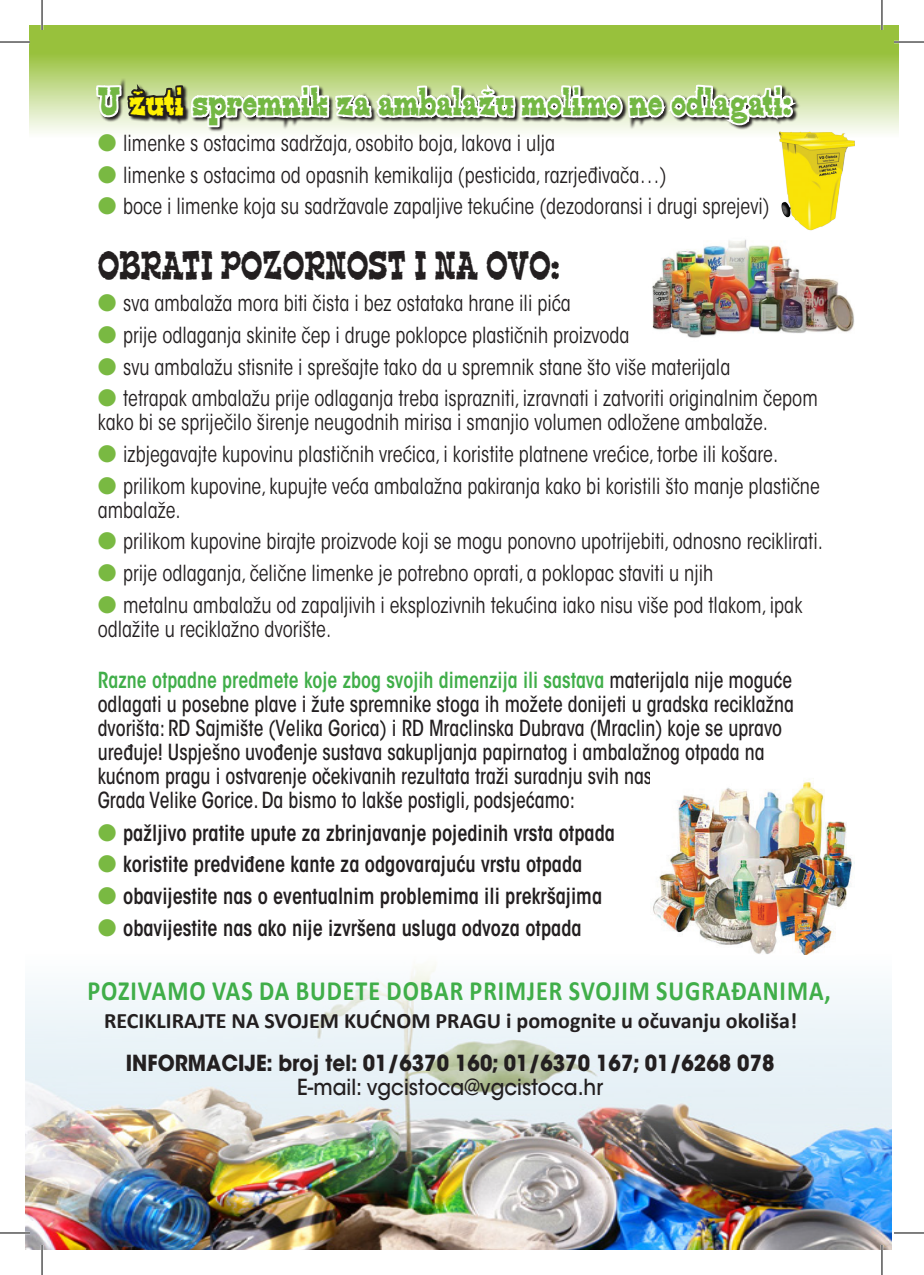
<style>
.page{position:relative;width:924px;height:1275px;background:#fff}
.page>*{position:absolute;margin:0;border:0;box-sizing:border-box;transform-origin:0 0}
.t1{font:38px "Edmunds Distressed";color:#73b743;scale:.94 1}
.t2{font:38px "Edmunds Distressed";color:#231f20;scale:.94 1}
.t3{font:700 28px "Calibri";letter-spacing:.04em;color:#40ae49;scale:.86 1}
.t4{font:condensed 22px/24px "ITC Avant Garde Std";color:#231f20;scale:.93 1}
.t5{font:500 condensed 22px/24px "ITC Avant Garde Std";color:#231f20;scale:.91 1}
.t6{font:600 condensed 22px "ITC Avant Garde Std";color:#231f20;scale:.93 1}
.t7{font:700 22px "Calibri";color:#231f20}
.t8{font:700 22px "ITC Avant Garde Std";color:#231f20;scale:.91 1}
.t9{font:500 22px "ITC Avant Garde Std";color:#231f20;scale:.91 1}
.s1{color:#fff101}
.s2{color:#79b942}
.s3{font-weight:600;color:#40ae49}
</style>
<div class="page">
<svg style="left:29px;top:25px;width:869px;height:108px;background:#bcd682"></svg>
<img style="left:25px;top:954px;width:865px;height:296px">
<svg style="left:91px;top:25px;width:703px;height:108px"></svg>
<img style="left:778px;top:132px;width:76px;height:99px">
<img style="left:652px;top:239px;width:202px;height:99px">
<img style="left:653px;top:778px;width:199px;height:176px">
<hr style="left:0;top:41px;width:30px;height:2px;background:#fff">
<hr style="left:893px;top:41px;width:30px;height:2px;background:#fff">
<hr style="left:0;top:1231px;width:30px;height:3px;background:#fff">
<hr style="left:41px;top:0;width:2px;height:30px;background:#fff">
<hr style="left:41px;top:1245px;width:2px;height:30px;background:#fff">
<hr style="left:880px;top:0;width:2px;height:30px;background:#fff">
<hr style="left:880px;top:1245px;width:2px;height:30px;background:#fff">
<hr style="left:0;top:42px;width:30px;height:1px;background:#000">
<hr style="left:893px;top:42px;width:30px;height:1px;background:#000">
<hr style="left:0;top:1232px;width:30px;height:1px;background:#000">
<hr style="left:893px;top:1232px;width:30px;height:1px;background:#000">
<hr style="left:42px;top:0;width:1px;height:30px;background:#000">
<hr style="left:42px;top:1245px;width:1px;height:30px;background:#000">
<hr style="left:881px;top:0;width:1px;height:30px;background:#000">
<hr style="left:881px;top:1245px;width:1px;height:30px;background:#000">
<p class="t1" style="left:98px;top:80px;width:739px">U <span class="s1">žuti</span> spremnik za ambalažu molimo ne odlagati:</p>
<p class="t4" style="left:98px;top:131px;width:493px"><span class="s2">●</span> limenke s ostacima sadržaja, osobito boja, lakova i ulja</p>
<p class="t4" style="left:98px;top:163px;width:613px"><span class="s2">●</span> limenke s ostacima od opasnih kemikalija (pesticida, razrjeđivača…)</p>
<p class="t4" style="left:98px;top:194px;width:723px"><span class="s2">●</span> boce i limenke koja su sadržavale zapaljive tekućine (dezodoransi i drugi sprejevi)</p>
<p class="t2" style="left:98px;top:244px;width:493px">OBRATI POZORNOST I NA OVO:</p>
<p class="t4" style="left:98px;top:291px;width:510px"><span class="s2">●</span> sva ambalaža mora biti čista i bez ostataka hrane ili pića</p>
<p class="t4" style="left:98px;top:323px;width:573px"><span class="s2">●</span> prije odlaganja skinite čep i druge poklopce plastičnih proizvoda</p>
<p class="t4" style="left:98px;top:355px;width:681px"><span class="s2">●</span> svu ambalažu stisnite i sprešajte tako da u spremnik stane što više materijala</p>
<p class="t4" style="left:98px;top:386px;width:775px"><span class="s2">●</span> tetrapak ambalažu prije odlaganja treba isprazniti, izravnati i zatvoriti originalnim čepom kako bi se spriječilo širenje neugodnih mirisa i smanjio volumen odložene ambalaže.</p>
<p class="t4" style="left:98px;top:442px;width:733px"><span class="s2">●</span> izbjegavajte kupovinu plastičnih vrećica, i koristite platnene vrećice, torbe ili košare.</p>
<p class="t4" style="left:98px;top:474px;width:777px"><span class="s2">●</span> prilikom kupovine, kupujte veća ambalažna pakiranja kako bi koristili što manje plastične ambalaže.</p>
<p class="t4" style="left:98px;top:529px;width:781px"><span class="s2">●</span> prilikom kupovine birajte proizvode koji se mogu ponovno upotrijebiti, odnosno reciklirati.</p>
<p class="t4" style="left:98px;top:561px;width:663px"><span class="s2">●</span> prije odlaganja, čelične limenke je potrebno oprati, a poklopac staviti u njih</p>
<p class="t4" style="left:98px;top:593px;width:758px"><span class="s2">●</span> metalnu ambalažu od zapaljivih i eksplozivnih tekućina iako nisu više pod tlakom, ipak odlažite u reciklažno dvorište.</p>
<p class="t5" style="left:98px;top:668px;width:766px"><span class="s3">Razne otpadne predmete koje zbog svojih dimenzija ili sastava</span> materijala nije moguće odlagati u posebne plave i žute spremnike stoga ih možete donijeti u gradska reciklažna dvorišta: RD Sajmište (Velika Gorica) i RD Mraclinska Dubrava (Mraclin) koje se upravo uređuje! Uspješno uvođenje sustava sakupljanja papirnatog i ambalažnog otpada na kućnom pragu i ostvarenje očekivanih rezultata traži suradnju svih nas građana<br>Grada Velike Gorice. Da bismo to lakše postigli, podsjećamo:</p>
<p class="t6" style="left:98px;top:819px;width:557px"><span class="s2">●</span> pažljivo pratite upute za zbrinjavanje pojedinih vrsta otpada</p>
<p class="t6" style="left:98px;top:850px;width:522px"><span class="s2">●</span> koristite predviđene kante za odgovarajuću vrstu otpada</p>
<p class="t6" style="left:98px;top:882px;width:543px"><span class="s2">●</span> obavijestite nas o eventualnim problemima ili prekršajima</p>
<p class="t6" style="left:98px;top:914px;width:521px"><span class="s2">●</span> obavijestite nas ako nije izvršena usluga odvoza otpada</p>
<p class="t3" style="left:87px;top:972px;width:865px">POZIVAMO VAS DA BUDETE DOBAR PRIMJER SVOJIM SUGRAĐANIMA,</p>
<p class="t7" style="left:104px;top:1007px;width:694px">RECIKLIRAJTE NA SVOJEM KUĆNOM PRAGU i pomognite u očuvanju okoliša!</p>
<p class="t8" style="left:126px;top:1049px;width:714px">INFORMACIJE: broj tel: 01/6370 160; 01/6370 167; 01/6268 078</p>
<p class="t9" style="left:297px;top:1073px;width:337px">E-mail: vgcistoca@vgcistoca.hr</p>
</div>
